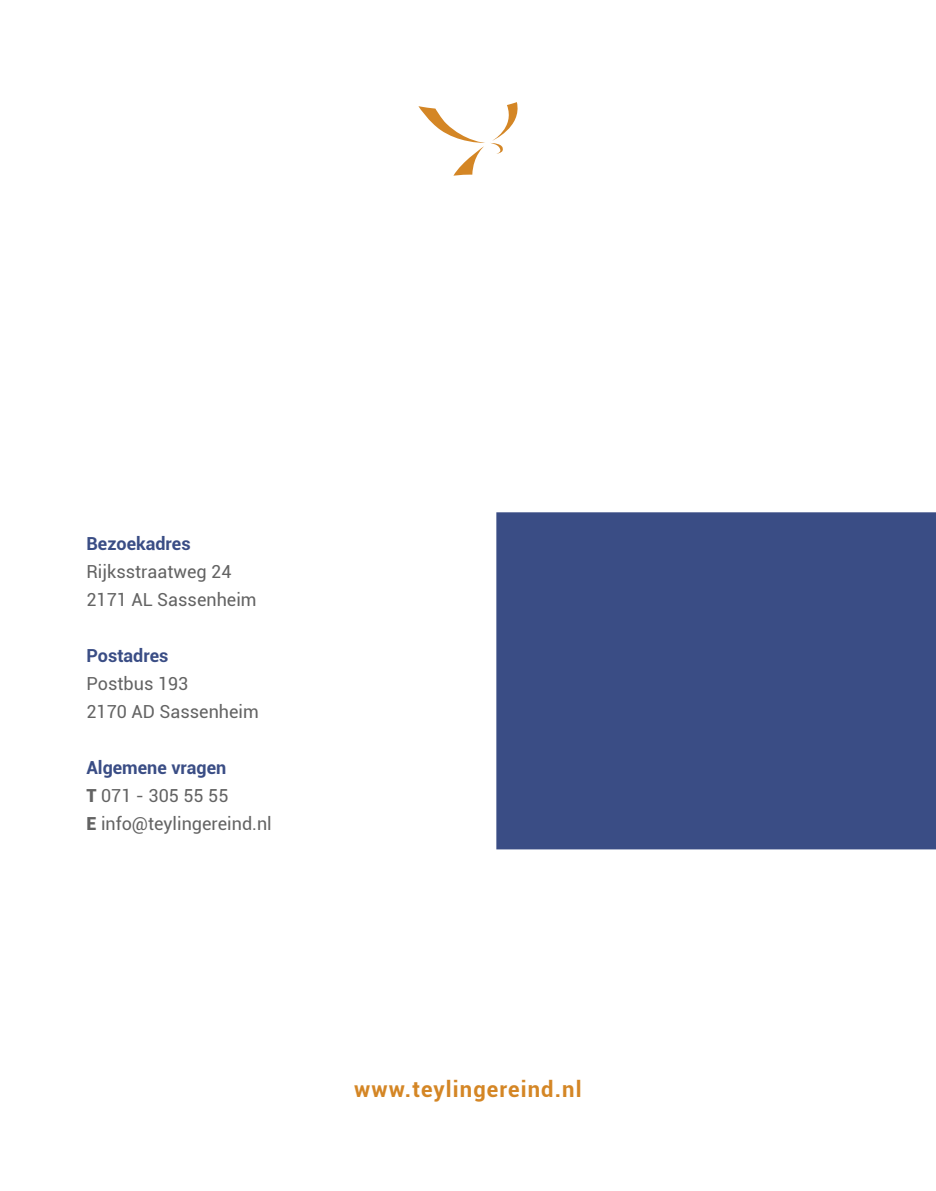
<style>
.page{position:relative;width:936px;height:1191px;background:#fff}
.page>*{position:absolute;margin:0;border:0;box-sizing:border-box;transform-origin:0 0}
.t1{font:700 22px "Roboto";letter-spacing:.05em;color:#d48625}
.t2{font:18px/28px "Roboto";color:#636363}
.t3{font:700 18px "Roboto";color:#3a4d85}
.s1{font-weight:700;color:#3a4d85}
.s2{font-weight:900}
</style>
<div class="page">
<div style="left:496px;top:512px;width:439px;height:337px;background:#3a4d85"></div>
<svg style="left:418px;top:102px;width:100px;height:74px"></svg>
<p class="t3" style="left:86px;top:531px;width:106px">Bezoekadres</p>
<p class="t2" style="left:86px;top:557px;width:172px">Rijksstraatweg 24<br>2171 AL Sassenheim</p>
<p class="t3" style="left:86px;top:643px;width:84px">Postadres</p>
<p class="t2" style="left:86px;top:668px;width:174px">Postbus 193<br>2170 AD Sassenheim</p>
<p class="t2" style="left:86px;top:753px;width:187px"><span class="s1">Algemene vragen<br></span><span class="s2">T</span> 071 - 305 55 55<br><span class="s2">E</span> info@teylingereind.nl</p>
<p class="t1" style="left:354px;top:1073px;width:229px">www.teylingereind.nl</p>
</div>
